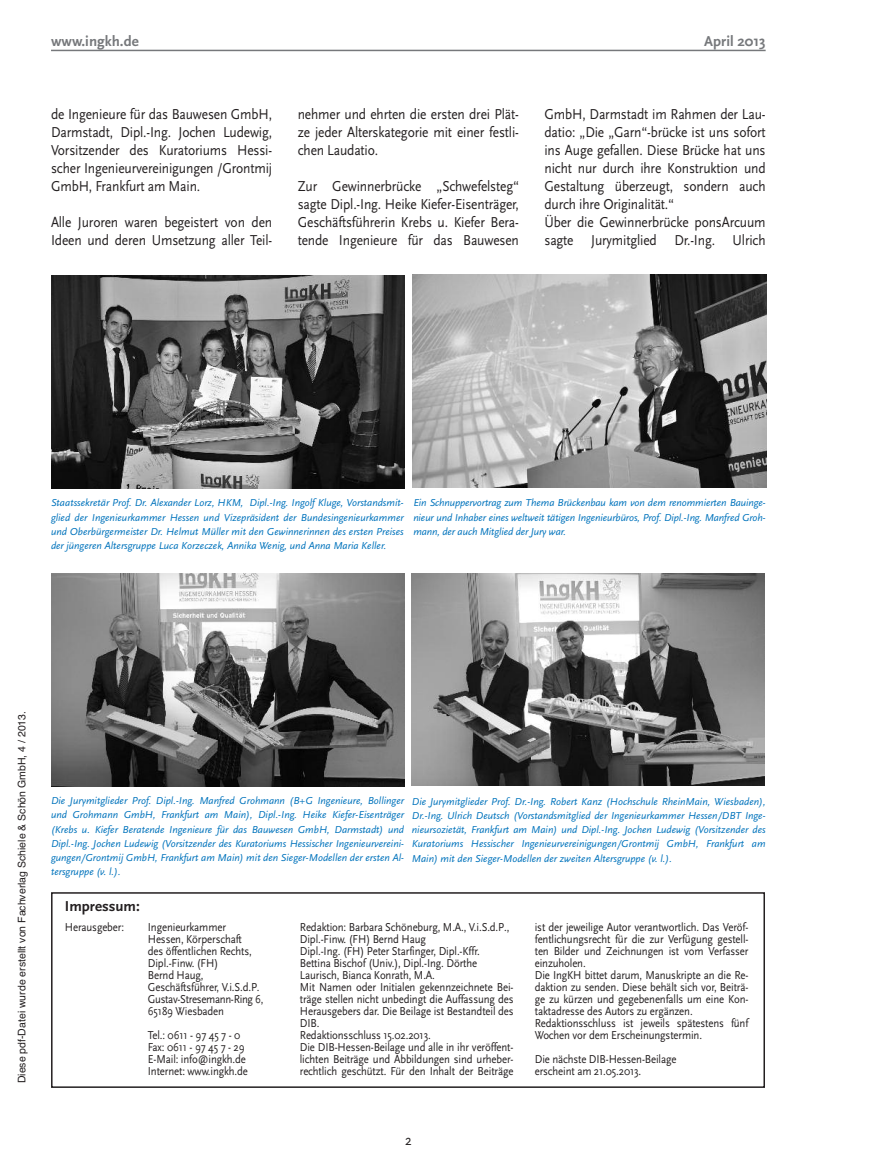
<style>
.page{position:relative;width:872px;height:1170px;background:#fff}
.page>*{position:absolute;margin:0;border:0;box-sizing:border-box;transform-origin:0 0}
.t1{font:15px/18px "Scala Sans";letter-spacing:-.01em;color:#231f20;text-align:justify;scale:.9 1}
.t2{font:700 15px "Scala Sans OT";color:#76787b}
.t3{font:700 15px "Scala Sans OT";color:#231f20}
.t4{font:12px/12px "Scala Sans";letter-spacing:-.01em;color:#231f20;scale:.9 1}
.t5{font:italic 10.5px/14.2px "Scala Sans";color:#0073bc;text-align:justify}
.t6{font:10.5px "Helvetica";color:#231f20}
</style>
<div class="page">
<hr style="left:51px;top:50px;width:714px;height:1px;background:#76787b">
<div style="left:51px;top:892px;width:714px;height:195px;border:2px solid #231f20"></div>
<img style="left:52px;top:275px;width:352px;height:213px">
<img style="left:413px;top:275px;width:353px;height:212px">
<img style="left:51px;top:574px;width:353px;height:212px">
<img style="left:411px;top:573px;width:353px;height:212px">
<h1 class="t2" style="left:51px;top:35px;width:89px">www.ingkh.de</h1>
<h1 class="t2" style="left:704px;top:35px;width:63px">April 2013</h1>
<h1 class="t1" style="left:51px;top:105px;width:247px">de Ingenieure für das Bauwesen GmbH, Darmstadt, Dipl.-Ing. Jochen Ludewig, Vorsitzender des Kuratoriums Hessi&shy;scher Ingenieurvereinigungen /Grontmij GmbH, Frankfurt am Main.</h1>
<h1 class="t1" style="left:51px;top:213px;width:247px">Alle Juroren waren begeistert von den<br>Ideen und deren Umsetzung aller Teil-</h1>
<h1 class="t1" style="left:298px;top:105px;width:247px">nehmer und ehrten die ersten drei Plät&shy;ze jeder Alterskategorie mit einer festli&shy;chen Laudatio.</h1>
<h1 class="t1" style="left:298px;top:177px;width:247px">Zur Gewinnerbrücke „Schwefelsteg“ sagte Dipl.-Ing. Heike Kiefer-Eisenträger, Geschäftsführerin Krebs u. Kiefer Bera&shy;tende Ingenieure für das Bauwesen</h1>
<p class="t1" style="left:544px;top:105px;width:247px;text-align:left">GmbH, Darmstadt im Rahmen der Lau&shy;datio: „Die „Garn“-brücke ist uns sofort ins Auge gefallen. Diese Brücke hat uns nicht nur durch ihre Konstruktion und Gestaltung überzeugt, sondern auch durch ihre Originalität.“<br>Über die Gewinnerbrücke ponsArcuum sagte Jurymitglied Dr.-Ing. Ulrich</p>
<p class="t5" style="left:51px;top:495px;width:354px">Staatssekretär Prof. Dr. Alexander Lorz, HKM, Dipl.-Ing. Ingolf Kluge, Vorstandsmit&shy;glied der Ingenieurkammer Hessen und Vizepräsident der Bundesingenieurkammer und Oberbürgermeister Dr. Helmut Müller mit den Gewinnerinnen des ersten Preises der jüngeren Altersgruppe Luca Korzeczek, Annika Wenig, und Anna Maria Keller.</p>
<p class="t5" style="left:413px;top:495px;width:354px">Ein Schnuppervortrag zum Thema Brückenbau kam von dem renommierten Bauinge&shy;nieur und Inhaber eines weltweit tätigen Ingenieurbüros, Prof. Dipl.-Ing. Manfred Groh&shy;mann, der auch Mitglied der Jury war.</p>
<p class="t6" style="left:16px;top:1083px;width:374px;rotate:-90deg">Diese pdf-Datei wurde erstellt von Fachverlag Schiele &amp; Schön GmbH, 4 / 2013.</p>
<p class="t5" style="left:51px;top:793px;width:354px">Die Jurymitglieder Prof. Dipl.-Ing. Manfred Grohmann (B+G Ingenieure, Bollinger und Grohmann GmbH, Frankfurt am Main), Dipl.-Ing. Heike Kiefer-Eisenträger (Krebs u. Kiefer Beratende Ingenieure für das Bauwesen GmbH, Darmstadt) und Dipl.-Ing. Jochen Ludewig (Vorsitzender des Kuratoriums Hessischer Ingenieurvereini&shy;gungen/Grontmij GmbH, Frankfurt am Main) mit den Sieger-Modellen der ersten Al&shy;tersgruppe (v. l.).</p>
<p class="t5" style="left:412px;top:793px;width:355px">Die Jurymitglieder Prof. Dr.-Ing. Robert Kanz (Hochschule RheinMain, Wiesbaden), Dr.-Ing. Ulrich Deutsch (Vorstandsmitglied der Ingenieurkammer Hessen/DBT Inge&shy;nieursozietät, Frankfurt am Main) und Dipl.-Ing. Jochen Ludewig (Vorsitzender des Kuratoriums Hessischer Ingenieurvereinigungen/Grontmij GmbH, Frankfurt am Main) mit den Sieger-Modellen der zweiten Altersgruppe (v. l.).</p>
<h1 class="t3" style="left:65px;top:899px;width:76px">Impressum:</h1>
<p class="t4" style="left:65px;top:921px;width:67px">Herausgeber:</p>
<p class="t4" style="left:148px;top:921px;width:130px">Ingenieurkammer<br>Hessen, Körperschaft<br>des öffentlichen Rechts,<br>Dipl.-Finw. (FH)<br>Bernd Haug,<br>Geschäftsführer, V.i.S.d.P.<br>Gustav-Stresemann-Ring 6,<br>65189 Wiesbaden</p>
<p class="t4" style="left:148px;top:1029px;width:113px">Tel.: 0611 - 97 45 7 - 0<br>Fax: 0611 - 97 45 7 - 29<br>E-Mail: info@ingkh.de<br>Internet: www.ingkh.de</p>
<p class="t4" style="left:300px;top:921px;width:239px">Redaktion: Barbara Schöneburg, M.A., V.i.S.d.P., Dipl.-Finw. (FH) Bernd Haug<br>Dipl.-Ing. (FH) Peter Starfinger, Dipl.-Kffr.<br>Bettina Bischof (Univ.), Dipl.-Ing. Dörthe Laurisch, Bianca Konrath, M.A.<br>Mit Namen oder Initialen gekennzeichnete Bei&shy;träge stellen nicht unbedingt die Auffassung des Herausgebers dar. Die Beilage ist Bestandteil des DIB.<br>Redaktionsschluss 15.02.2013.<br>Die DIB-Hessen-Beilage und alle in ihr veröffent&shy;lichten Beiträge und Abbildungen sind urheber&shy;rechtlich geschützt. Für den Inhalt der Beiträge</p>
<p class="t4" style="left:535px;top:921px;width:239px">ist der jeweilige Autor verantwortlich. Das Veröf&shy;fentlichungsrecht für die zur Verfügung gestell&shy;ten Bilder und Zeichnungen ist vom Verfasser einzuholen.<br>Die IngKH bittet darum, Manuskripte an die Re&shy;daktion zu senden. Diese behält sich vor, Beiträ&shy;ge zu kürzen und gegebenenfalls um eine Kon&shy;taktadresse des Autors zu ergänzen.<br>Redaktionsschluss ist jeweils spätestens fünf Wochen vor dem Erscheinungstermin.</p>
<p class="t4" style="left:535px;top:1053px;width:159px">Die nächste DIB-Hessen-Beilage erscheint am 21.05.2013.</p>
<h1 class="t1" style="left:405px;top:1130px;width:9px">2</h1>
</div>
